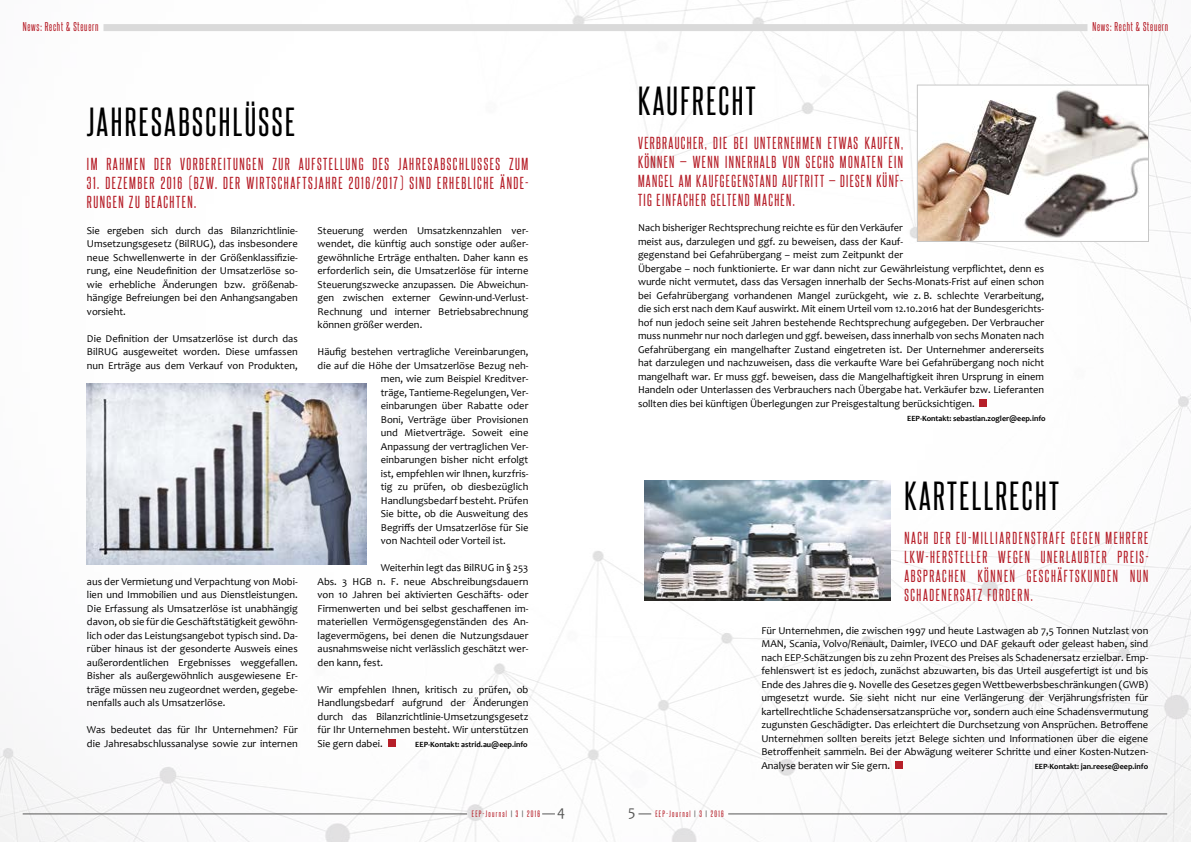
<style>
.page{position:relative;width:1191px;height:842px;background:#fff}
.page>*{position:absolute;margin:0;border:0;box-sizing:border-box;transform-origin:0 0}
.t1{font:35px "Steelfish Rg";letter-spacing:.07em;color:#000}
.t2{font:15px/19px "Steelfish Rg";letter-spacing:.1em;color:#b61f29;text-align:justify}
.t3{font:15px "Candara";color:#575756}
.t4{font:11px "Steelfish Rg";letter-spacing:.07em;color:#b61f29}
.t5{font:10.5px/13.5px "Candara";color:#000;text-align:justify}
.t6{font:700 8px "Candara";color:#000}
.t7{font:8px "Steelfish Rg";letter-spacing:.16em;color:#b61f29}
.s1{font-family:"Steelfish";font-weight:700;color:#575756}
</style>
<div class="page">
<img style="left:0;top:0;width:1191px;height:842px">
<svg style="left:542px;top:814px;width:13px;height:1px"></svg>
<svg style="left:638px;top:814px;width:13px;height:1px"></svg>
<div style="left:103px;top:24px;width:984px;height:7px;background:#dadada"></div>
<div style="left:979px;top:400px;width:8px;height:7px;background:#b61f29"></div>
<div style="left:895px;top:762px;width:7px;height:7px;background:#b61f29"></div>
<img style="left:87px;top:384px;width:280px;height:180px">
<img style="left:919px;top:87px;width:227px;height:153px">
<div style="left:917px;top:85px;width:231px;height:157px;border:1px solid #c6c6c6"></div>
<img style="left:645px;top:480px;width:245px;height:120px">
<div style="left:388px;top:739px;width:7px;height:8px;background:#b61f29"></div>
<hr style="left:23px;top:814px;width:444px;height:1px;background:#575756">
<hr style="left:728px;top:814px;width:439px;height:1px;background:#575756">
<p class="t4" style="left:23px;top:20px;width:77px">News: Recht &amp; Steuern</p>
<h1 class="t1" style="left:87px;top:100px;width:209px">JAHRESABSCHLÜSSE</h1>
<h2 class="t2" style="left:87px;top:154px;width:443px">IM RAHMEN DER VORBEREITUNGEN ZUR AUFSTELLUNG DES JAHRESABSCHLUSSES ZUM</h2>
<h2 class="t2" style="left:87px;top:173px;width:443px">31. DEZEMBER 2016 (BZW. DER WIRTSCHAFTSJAHRE 2016/2017) SIND ERHEBLICHE ÄNDE-<br>RUNGEN ZU BEACHTEN.</h2>
<p class="t5" style="left:87px;top:223px;width:212px">Sie ergeben sich durch das Bilanzrichtlinie-Umsetzungsgesetz (BilRUG), das insbesondere neue Schwellenwerte in der Größenklassifizie&shy;rung, eine Neudefinition der Umsatzerlöse so&shy;wie erhebliche Änderungen bzw. größenab&shy;hängige Befreiungen bei den Anhangsangaben vorsieht.</p>
<p class="t5" style="left:87px;top:331px;width:212px">Die Definition der Umsatzerlöse ist durch das BilRUG ausgeweitet worden. Diese umfassen nun Erträge aus dem Verkauf von Produkten,</p>
<p class="t5" style="left:317px;top:223px;width:212px">Steuerung werden Umsatzkennzahlen ver&shy;wendet, die künftig auch sonstige oder außer&shy;gewöhnliche Erträge enthalten. Daher kann es erforderlich sein, die Umsatzerlöse für interne Steuerungszwecke anzupassen. Die Abweichun&shy;gen zwischen externer Gewinn-und-Verlust-Rechnung und interner Betriebsabrechnung können größer werden.</p>
<p class="t5" style="left:317px;top:345px;width:212px">Häufig bestehen vertragliche Vereinbarungen,</p>
<p class="t5" style="left:317px;top:358px;width:212px">die auf die Höhe der Umsatzerlöse Bezug neh-</p>
<p class="t5" style="left:381px;top:372px;width:149px">men, wie zum Beispiel Kreditver-</p>
<p class="t5" style="left:381px;top:385px;width:149px">träge, Tantieme-Regelungen, Ver-</p>
<p class="t5" style="left:381px;top:399px;width:149px">einbarungen über Rabatte oder</p>
<p class="t5" style="left:381px;top:412px;width:149px">Boni, Verträge über Provisionen</p>
<p class="t5" style="left:381px;top:426px;width:149px">und Mietverträge. Soweit eine</p>
<p class="t5" style="left:381px;top:439px;width:149px">Anpassung der vertraglichen Ver-</p>
<p class="t5" style="left:381px;top:453px;width:149px">einbarungen bisher nicht erfolgt</p>
<p class="t5" style="left:381px;top:466px;width:149px">ist, empfehlen wir Ihnen, kurzfris-</p>
<p class="t5" style="left:381px;top:480px;width:149px">tig zu prüfen, ob diesbezüglich</p>
<p class="t5" style="left:381px;top:493px;width:149px">Handlungsbedarf besteht. Prüfen</p>
<p class="t5" style="left:381px;top:507px;width:149px">Sie bitte, ob die Ausweitung des</p>
<p class="t5" style="left:381px;top:520px;width:149px">Begriffs der Umsatzerlöse für Sie</p>
<p class="t5" style="left:381px;top:534px;width:127px">von Nachteil oder Vorteil ist.</p>
<p class="t5" style="left:317px;top:561px;width:212px;text-indent:63px">Weiterhin legt das BilRUG in § 253<br>Abs. 3 HGB n. F. neue Abschreibungsdauern von 10 Jahren bei aktivierten Geschäfts- oder Firmenwerten und bei selbst geschaffenen im&shy;materiellen Vermögensgegenständen des An&shy;lagevermögens, bei denen die Nutzungsdauer ausnahmsweise nicht verlässlich geschätzt wer&shy;den kann, fest.</p>
<p class="t5" style="left:317px;top:682px;width:212px">Wir empfehlen Ihnen, kritisch zu prüfen, ob Handlungsbedarf aufgrund der Änderungen durch das Bilanzrichtlinie-Umsetzungsgesetz für Ihr Unternehmen besteht. Wir unterstützen Sie gern dabei.</p>
<p class="t5" style="left:87px;top:574px;width:212px">aus der Vermietung und Verpachtung von Mobi&shy;lien und Immobilien und aus Dienstleistungen.<br>Die Erfassung als Umsatzerlöse ist unabhängig davon, ob sie für die Geschäftstätigkeit gewöhn&shy;lich oder das Leistungsangebot typisch sind. Da&shy;rüber hinaus ist der gesonderte Ausweis eines außerordentlichen Ergebnisses weggefallen.<br>Bisher als außergewöhnlich ausgewiesene Er&shy;träge müssen neu zugeordnet werden, gegebe&shy;nenfalls auch als Umsatzerlöse.</p>
<p class="t5" style="left:87px;top:723px;width:212px">Was bedeutet das für Ihr Unternehmen? Für die Jahresabschlussanalyse sowie zur internen</p>
<p class="t6" style="left:415px;top:739px;width:114px">EEP-Kontakt: astrid.au@eep.info</p>
<h1 class="t1" style="left:638px;top:79px;width:119px">KAUFRECHT</h1>
<h2 class="t2" style="left:638px;top:133px;width:266px">VERBRAUCHER, DIE BEI UNTERNEHMEN ETWAS KAUFEN, KÖNNEN — WENN INNERHALB VON SECHS MONATEN EIN MANGEL AM KAUFGEGENSTAND AUFTRITT — DIESEN KÜNF-TIG EINFACHER GELTEND MACHEN.</h2>
<p class="t5" style="left:638px;top:221px;width:407px;text-align:left">Nach bisheriger Rechtsprechung reichte es für den Verkäufer<br>meist aus, darzulegen und ggf. zu beweisen, dass der Kauf-<br>gegenstand bei Gefahrübergang – meist zum Zeitpunkt der<br>Übergabe – noch funktionierte. Er war dann nicht zur Gewährleistung verpflichtet, denn es wurde nicht vermutet, dass das Versagen innerhalb der Sechs-Monats-Frist auf einen schon bei Gefahrübergang vorhandenen Mangel zurückgeht, wie z. B. schlechte Verarbeitung, die sich erst nach dem Kauf auswirkt. Mit einem Urteil vom 12.10.2016 hat der Bundesgerichts&shy;hof nun jedoch seine seit Jahren bestehende Rechtsprechung aufgegeben. Der Verbraucher muss nunmehr nur noch darlegen und ggf. beweisen, dass innerhalb von sechs Monaten nach Gefahrübergang ein mangelhafter Zustand eingetreten ist. Der Unternehmer andererseits hat darzulegen und nachzuweisen, dass die verkaufte Ware bei Gefahrübergang noch nicht mangelhaft war. Er muss ggf. beweisen, dass die Mangelhaftigkeit ihren Ursprung in einem Handeln oder Unterlassen des Verbrauchers nach Übergabe hat. Verkäufer bzw. Lieferanten sollten dies bei künftigen Überlegungen zur Preisgestaltung berücksichtigen.</p>
<p class="t6" style="left:907px;top:413px;width:140px">EEP-Kontakt: sebastian.zogler@eep.info</p>
<p class="t4" style="left:1092px;top:20px;width:77px">News: Recht &amp; Steuern</p>
<h1 class="t1" style="left:904px;top:475px;width:156px">KARTELLRECHT</h1>
<h2 class="t2" style="left:904px;top:528px;width:245px">NACH DER EU-MILLIARDENSTRAFE GEGEN MEHRERE LKW-HERSTELLER WEGEN UNERLAUBTER PREIS-ABSPRACHEN KÖNNEN GESCHÄFTSKUNDEN NUN SCHADENERSATZ FORDERN.</h2>
<p class="t5" style="left:761px;top:624px;width:388px">Für Unternehmen, die zwischen 1997 und heute Lastwagen ab 7,5 Tonnen Nutzlast von MAN, Scania, Volvo/Renault, Daimler, IVECO und DAF gekauft oder geleast haben, sind nach EEP-Schätzungen bis zu zehn Prozent des Preises als Schadenersatz erzielbar. Emp&shy;fehlenswert ist es jedoch, zunächst abzuwarten, bis das Urteil ausgefertigt ist und bis Ende des Jahres die 9. Novelle des Gesetzes gegen Wettbewerbsbeschränkungen (GWB) umgesetzt wurde. Sie sieht nicht nur eine Verlängerung der Verjährungsfristen für kartellrechtliche Schadensersatzansprüche vor, sondern auch eine Schadensvermutung zugunsten Geschädigter. Das erleichtert die Durchsetzung von Ansprüchen. Betroffene Unternehmen sollten bereits jetzt Belege sichten und Informationen über die eigene Betroffenheit sammeln. Bei der Abwägung weiterer Schritte und einer Kosten-Nutzen-Analyse beraten wir Sie gern.</p>
<p class="t6" style="left:1034px;top:761px;width:115px">EEP-Kontakt: jan.reese@eep.info</p>
<h2 class="t3" style="left:557px;top:803px;width:9px">4</h2>
<h2 class="t3" style="left:628px;top:803px;width:9px">5</h2>
<p class="t7" style="left:472px;top:809px;width:70px">EEP-Journal <span class="s1">|</span> 3 <span class="s1">|</span> 2016</p>
<p class="t7" style="left:655px;top:809px;width:70px">EEP-Journal <span class="s1">|</span> 3 <span class="s1">|</span> 2016</p>
</div>
